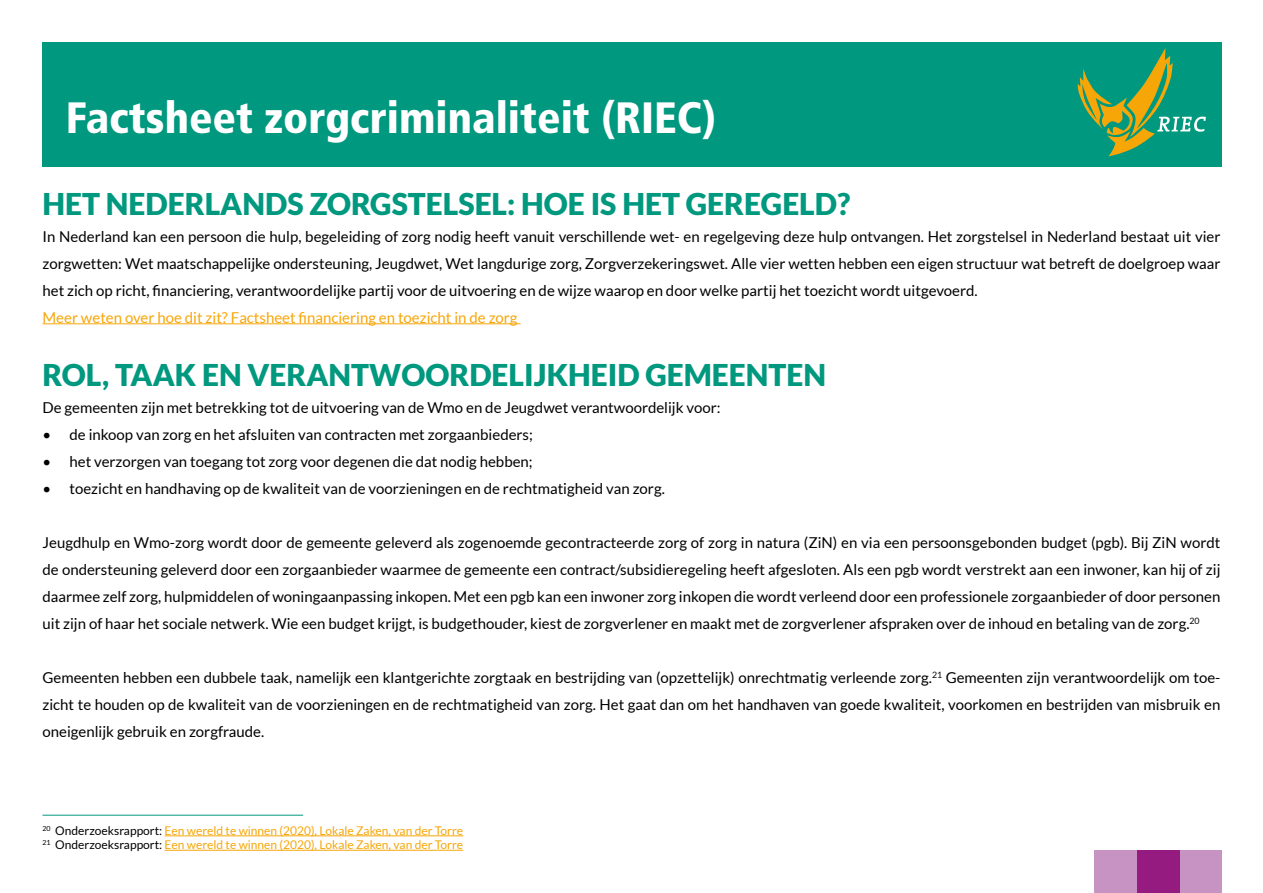
<style>
.page{position:relative;width:1263px;height:893px;background:#fff}
.page>*{position:absolute;margin:0;border:0;box-sizing:border-box;transform-origin:0 0}
.t1{font:900 condensed 43.8px "Frutiger";color:#fff}
.t2{font:900 30px "Lato";color:#00987e}
.t3{font:15px/27px "Lato";color:#000;text-align:justify}
.t4{font:15px "Lato";color:#f7a608}
.t5{font:12px/14.4px "Lato";color:#f7a608}
.s1{color:#000}
</style>
<div class="page">
<div style="left:1179px;top:850px;width:43px;height:43px;background:#c693c2"></div>
<div style="left:1137px;top:850px;width:42px;height:43px;background:#951b81"></div>
<div style="left:1094px;top:850px;width:43px;height:43px;background:#c693c2"></div>
<div style="left:43px;top:43px;width:1179px;height:124px;background:#00987e"></div>
<svg style="left:1078px;top:48px;width:128px;height:108px"></svg>
<hr style="left:43px;top:323px;width:477px;height:1px;background:#f7a608">
<hr style="left:165px;top:835px;width:298px;height:1px;background:#f7a608">
<hr style="left:165px;top:850px;width:298px;height:1px;background:#f7a608">
<hr style="left:43px;top:815px;width:260px;height:1px;background:#00987e">
<h1 class="t1" style="left:66px;top:91px;width:651px">Factsheet zorgcriminaliteit (RIEC)</h1>
<h2 class="t2" style="left:43px;top:186px;width:809px">HET NEDERLANDS ZORGSTELSEL: HOE IS HET GEREGELD?</h2>
<p class="t3" style="left:43px;top:223px;width:1179px">In Nederland kan een persoon die hulp, begeleiding of zorg nodig heeft vanuit verschillende wet- en regelgeving deze hulp ontvangen. Het zorgstelsel in Nederland bestaat uit vier zorgwetten: Wet maatschappelijke ondersteuning, Jeugdwet, Wet langdurige zorg, Zorgverzekeringswet. Alle vier wetten hebben een eigen structuur wat betreft de doelgroep waar het zich op richt, financiering, verantwoordelijke partij voor de uitvoering en de wijze waarop en door welke partij het toezicht wordt uitgevoerd.</p>
<p class="t4" style="left:43px;top:309px;width:477px">Meer weten over hoe dit zit? Factsheet financiering en toezicht in de zorg</p>
<h2 class="t2" style="left:43px;top:357px;width:785px">ROL, TAAK EN VERANTWOORDELIJKHEID GEMEENTEN</h2>
<p class="t3" style="left:43px;top:394px;width:679px">De gemeenten zijn met betrekking tot de uitvoering van de Wmo en de Jeugdwet verantwoordelijk voor:</p>
<p class="t3" style="left:43px;top:421px;width:492px">• de inkoop van zorg en het afsluiten van contracten met zorgaanbieders;</p>
<p class="t3" style="left:43px;top:448px;width:492px">• het verzorgen van toegang tot zorg voor degenen die dat nodig hebben;</p>
<p class="t3" style="left:43px;top:475px;width:624px">• toezicht en handhaving op de kwaliteit van de voorzieningen en de rechtmatigheid van zorg.</p>
<p class="t3" style="left:43px;top:529px;width:1179px">Jeugdhulp en Wmo-zorg wordt door de gemeente geleverd als zogenoemde gecontracteerde zorg of zorg in natura (ZiN) en via een persoonsgebonden budget (pgb). Bij ZiN wordt de ondersteuning geleverd door een zorgaanbieder waarmee de gemeente een contract/subsidieregeling heeft afgesloten. Als een pgb wordt verstrekt aan een inwoner, kan hij of zij daarmee zelf zorg, hulpmiddelen of woningaanpassing inkopen. Met een pgb kan een inwoner zorg inkopen die wordt verleend door een professionele zorgaanbieder of door personen uit zijn of haar het sociale netwerk. Wie een budget krijgt, is budgethouder, kiest de zorgverlener en maakt met de zorgverlener afspraken over de inhoud en betaling van de zorg.<sup>20</sup></p>
<p class="t3" style="left:43px;top:664px;width:1179px">Gemeenten hebben een dubbele taak, namelijk een klantgerichte zorgtaak en bestrijding van (opzettelijk) onrechtmatig verleende zorg.<sup>21</sup> Gemeenten zijn verantwoordelijk om toe&shy;zicht te houden op de kwaliteit van de voorzieningen en de rechtmatigheid van zorg. Het gaat dan om het handhaven van goede kwaliteit, voorkomen en bestrijden van misbruik en oneigenlijk gebruik en zorgfraude.</p>
<p class="t5" style="left:43px;top:823px;width:422px"><sup>20</sup> <span class="s1">Onderzoeksrapport:</span> Een wereld te winnen (2020), Lokale Zaken, van der Torre<br><sup>21</sup> <span class="s1">Onderzoeksrapport:</span> Een wereld te winnen (2020), Lokale Zaken, van der Torre</p>
</div>
